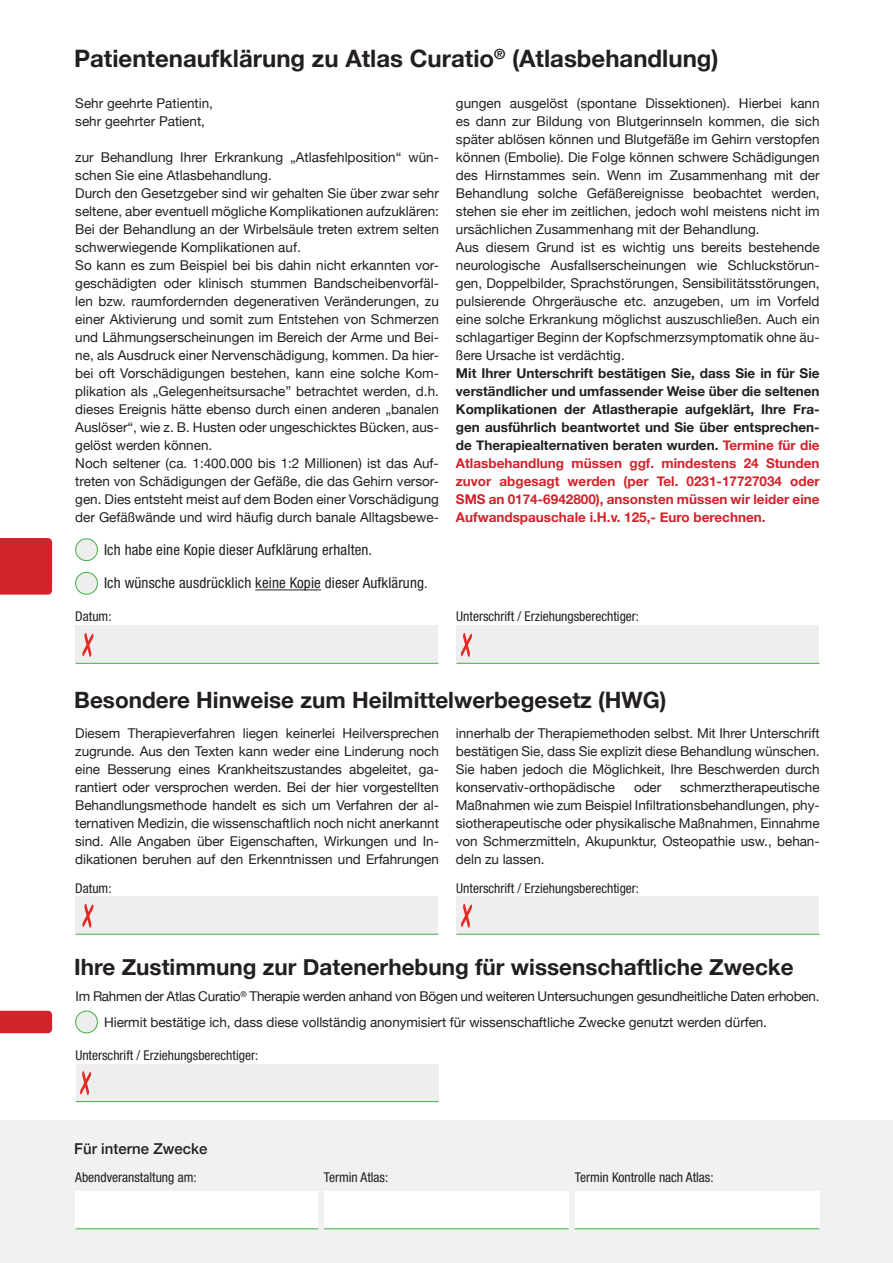
<style>
.page{position:relative;width:893px;height:1263px;background:#fff}
.page>*{position:absolute;margin:0;border:0;box-sizing:border-box;transform-origin:0 0}
.t1{font:700 24px "Helvetica Neue";color:#231f20}
.t2{font:700 22.5px "Helvetica Neue";color:#231f20}
.t3{font:condensed 15px "Helvetica Neue LT Std";letter-spacing:.01em;color:#231f20}
.t4{font:500 15px "Helvetica Neue";color:#231f20}
.t5{font:13.5px/18px "Helvetica Neue";color:#231f20}
.t6{font:700 13.5px/18px "Helvetica Neue";color:#231f20;text-align:justify}
.t7{font:13.5px/25.3px "Helvetica Neue";letter-spacing:-.02em;color:#231f20}
.t8{font:condensed 13.5px "Helvetica Neue LT Std";color:#231f20}
.s1{color:#d1232a}
</style>
<div class="page">
<div style="left:0;top:1120px;width:893px;height:143px;background:#f0f1f2"></div>
<div style="left:456px;top:625px;width:363px;height:38px;background:#eeeeef"></div>
<div style="left:456px;top:896px;width:363px;height:38px;background:#eeeeef"></div>
<div style="left:76px;top:1064px;width:362px;height:37px;background:#eeeeef"></div>
<div style="left:324px;top:1191px;width:245px;height:38px;background:#fff"></div>
<div style="left:575px;top:1191px;width:244px;height:38px;background:#fff"></div>
<div style="left:75px;top:625px;width:363px;height:38px;background:#eeeeef"></div>
<div style="left:75px;top:896px;width:363px;height:38px;background:#eeeeef"></div>
<div style="left:75px;top:1191px;width:243px;height:38px;background:#fff"></div>
<hr style="left:75px;top:663px;width:363px;height:1px;background:#40ae49">
<hr style="left:75px;top:934px;width:363px;height:1px;background:#40ae49">
<hr style="left:75px;top:1228px;width:243px;height:1px;background:#40ae49">
<hr style="left:456px;top:663px;width:363px;height:1px;background:#40ae49">
<hr style="left:456px;top:934px;width:363px;height:1px;background:#40ae49">
<hr style="left:76px;top:1101px;width:362px;height:1px;background:#40ae49">
<hr style="left:324px;top:1228px;width:245px;height:1px;background:#40ae49">
<hr style="left:575px;top:1228px;width:244px;height:1px;background:#40ae49">
<hr style="left:255px;top:589px;width:66px;height:1px;background:#231f20">
<div style="left:76px;top:539px;width:21px;height:22px;background:#eeeeef;border-radius:50%"></div>
<div style="left:75px;top:538px;width:23px;height:23px;border:1px solid #40ae49;border-radius:50%"></div>
<div style="left:76px;top:1011px;width:21px;height:22px;background:#eeeeef;border-radius:50%"></div>
<div style="left:75px;top:1011px;width:23px;height:22px;border:1px solid #40ae49;border-radius:50%"></div>
<div style="left:76px;top:572px;width:21px;height:22px;background:#eeeeef;border-radius:50%"></div>
<div style="left:75px;top:572px;width:23px;height:23px;border:1px solid #40ae49;border-radius:50%"></div>
<svg style="left:461px;top:633px;width:11px;height:24px"></svg>
<svg style="left:82px;top:633px;width:12px;height:24px"></svg>
<svg style="left:461px;top:904px;width:11px;height:24px"></svg>
<svg style="left:80px;top:1071px;width:11px;height:24px"></svg>
<svg style="left:82px;top:904px;width:12px;height:24px"></svg>
<div style="left:0;top:538px;width:52px;height:57px;background:#d1232a"></div>
<svg style="left:0;top:1011px;width:52px;height:22px"></svg>
<h1 class="t1" style="left:74px;top:39px;width:646px">Patientenaufklärung zu Atlas Curatio<sup>®</sup> (Atlasbehandlung)</h1>
<p class="t5" style="left:75px;top:95px;width:139px">Sehr geehrte Patientin, sehr geehrter Patient,</p>
<p class="t5" style="left:75px;top:149px;width:365px">zur Behandlung Ihrer Erkrankung „Atlasfehlposition“ wün&shy;schen Sie eine Atlasbehandlung.<br>Durch den Gesetzgeber sind wir gehalten Sie über zwar sehr seltene, aber eventuell mögliche Komplikationen aufzuklären:<br>Bei der Behandlung an der Wirbelsäule treten extrem selten schwerwiegende Komplikationen auf.<br>So kann es zum Beispiel bei bis dahin nicht erkannten vor&shy;geschädigten oder klinisch stummen Bandscheibenvorfäl&shy;len bzw. raumfordernden degenerativen Veränderungen, zu einer Aktivierung und somit zum Entstehen von Schmerzen und Lähmungserscheinungen im Bereich der Arme und Bei&shy;ne, als Ausdruck einer Nervenschädigung, kommen. Da hier&shy;bei oft Vorschädigungen bestehen, kann eine solche Kom&shy;plikation als „Gelegenheitsursache” betrachtet werden, d.h. dieses Ereignis hätte ebenso durch einen anderen „banalen Auslöser“, wie z. B. Husten oder ungeschicktes Bücken, aus&shy;gelöst werden können.<br>Noch seltener (ca. 1:400.000 bis 1:2 Millionen) ist das Auf&shy;treten von Schädigungen der Gefäße, die das Gehirn versor&shy;gen. Dies entsteht meist auf dem Boden einer Vorschädigung der Gefäßwände und wird häufig durch banale Alltagsbewe-</p>
<p class="t5" style="left:456px;top:95px;width:365px">gungen ausgelöst (spontane Dissektionen). Hierbei kann es dann zur Bildung von Blutgerinnseln kommen, die sich später ablösen können und Blutgefäße im Gehirn verstopfen können (Embolie). Die Folge können schwere Schädigungen des Hirnstammes sein. Wenn im Zusammenhang mit der Behandlung solche Gefäßereignisse beobachtet werden, stehen sie eher im zeitlichen, jedoch wohl meistens nicht im ursächlichen Zusammenhang mit der Behandlung.<br>Aus diesem Grund ist es wichtig uns bereits bestehende neurologische Ausfallserscheinungen wie Schluckstörun&shy;gen, Doppelbilder, Sprachstörungen, Sensibilitätsstörungen, pulsierende Ohrgeräusche etc. anzugeben, um im Vorfeld eine solche Erkrankung möglichst auszuschließen. Auch ein schlagartiger Beginn der Kopfschmerzsymptomatik ohne äu&shy;ßere Ursache ist verdächtig.</p>
<p class="t6" style="left:456px;top:364px;width:365px">Mit Ihrer Unterschrift bestätigen Sie, dass Sie in für Sie verständlicher und umfassender Weise über die seltenen Komplikationen der Atlastherapie aufgeklärt, Ihre Fra&shy;gen ausführlich beantwortet und Sie über entsprechen&shy;de Therapiealternativen beraten wurden. <span class="s1">Termine für die Atlasbehandlung müssen ggf. mindestens 24 Stunden zuvor abgesagt werden (per Tel. 0231-17727034 oder SMS an 0174-6942800), ansonsten müssen wir leider eine Aufwandspauschale i.H.v. 125,- Euro berechnen.</span></p>
<p class="t3" style="left:104px;top:541px;width:270px">Ich habe eine Kopie dieser Aufklärung erhalten.</p>
<p class="t3" style="left:104px;top:574px;width:325px">Ich wünsche ausdrücklich keine Kopie dieser Aufklärung.</p>
<p class="t8" style="left:75px;top:608px;width:38px">Datum:</p>
<p class="t8" style="left:456px;top:608px;width:184px">Unterschrift / Erziehungsberechtiger:</p>
<h2 class="t2" style="left:74px;top:682px;width:594px">Besondere Hinweise zum Heilmittelwerbegesetz (HWG)</h2>
<p class="t5" style="left:75px;top:725px;width:365px;text-align:justify">Diesem Therapieverfahren liegen keinerlei Heilversprechen zugrunde. Aus den Texten kann weder eine Linderung noch eine Besserung eines Krankheitszustandes abgeleitet, ga&shy;rantiert oder versprochen werden. Bei der hier vorgestellten Behandlungsmethode handelt es sich um Verfahren der al&shy;ternativen Medizin, die wissenschaftlich noch nicht anerkannt sind. Alle Angaben über Eigenschaften, Wirkungen und In&shy;dikationen beruhen auf den Erkenntnissen und Erfahrungen</p>
<p class="t5" style="left:456px;top:725px;width:365px;text-align:justify">innerhalb der Therapiemethoden selbst. Mit Ihrer Unterschrift bestätigen Sie, dass Sie explizit diese Behandlung wünschen.<br>Sie haben jedoch die Möglichkeit, Ihre Beschwerden durch konservativ-orthopädische</p>
<p class="t5" style="left:456px;top:779px;width:365px;text-align:justify;text-indent:224px">schmerztherapeutische Maßnahmen wie zum Beispiel Infiltrationsbehandlungen, phy&shy;siotherapeutische oder physikalische Maßnahmen, Einnahme von Schmerzmitteln, Akupunktur, Osteopathie usw., behan&shy;deln zu lassen.</p>
<p class="t5" style="left:634px;top:779px;width:29px">oder</p>
<p class="t8" style="left:75px;top:880px;width:38px">Datum:</p>
<p class="t8" style="left:456px;top:880px;width:184px">Unterschrift / Erziehungsberechtiger:</p>
<h2 class="t2" style="left:74px;top:949px;width:721px">Ihre Zustimmung zur Datenerhebung für wissenschaftliche Zwecke</h2>
<p class="t7" style="left:104px;top:984px;width:717px;text-indent:-29px">Im Rahmen der Atlas Curatio<sup>®</sup> Therapie werden anhand von Bögen und weiteren Untersuchungen gesundheitliche Daten erhoben.<br>Hiermit bestätige ich, dass diese vollständig anonymisiert für wissenschaftliche Zwecke genutzt werden dürfen.</p>
<p class="t8" style="left:75px;top:1047px;width:184px">Unterschrift / Erziehungsberechtiger:</p>
<p class="t4" style="left:74px;top:1137px;width:135px">Für interne Zwecke</p>
<p class="t8" style="left:75px;top:1169px;width:123px">Abendveranstaltung am:</p>
<p class="t8" style="left:324px;top:1169px;width:66px">Termin Atlas:</p>
<p class="t8" style="left:575px;top:1169px;width:140px">Termin Kontrolle nach Atlas:</p>
</div>
